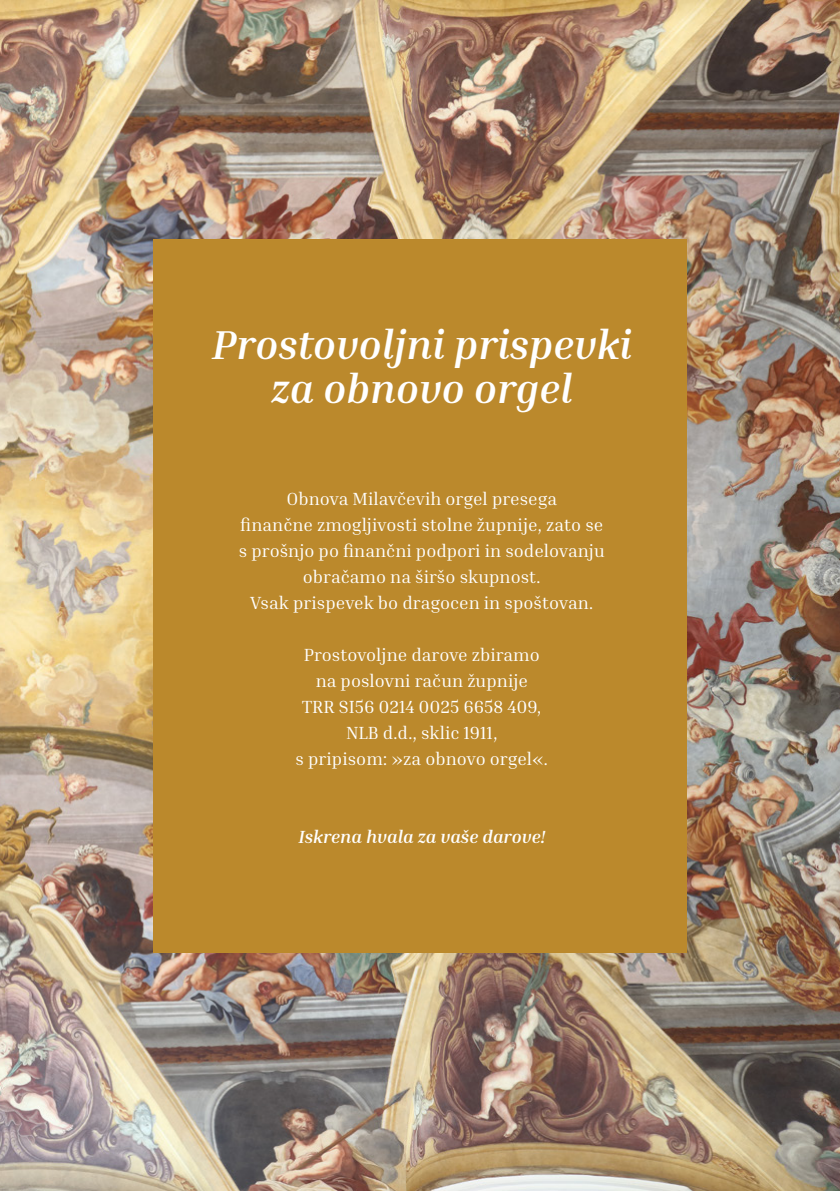
<style>
.page{position:relative;width:840px;height:1191px;background:#fff}
.page>*{position:absolute;margin:0;border:0;box-sizing:border-box;transform-origin:0 0}
.t1{font:italic 700 41.2px/43.4px "Inria Serif";color:#fff;text-align:center}
.t2{font:18px/26px "Inria Serif";color:#fff;text-align:center}
.t3{font:italic 700 18px "Inria Serif";color:#fff}
</style>
<div class="page">
<img style="left:0;top:0;width:839px;height:1191px">
<div style="left:153px;top:239px;width:533px;height:713px;background:#bb892c"></div>
<h1 class="t1" style="left:212px;top:322px;width:421px">Prostovoljni prispevki za obnovo orgel</h1>
<p class="t2" style="left:239px;top:485px;width:367px">Obnova Milavčevih orgel presega<br>finančne zmogljivosti stolne župnije, zato se s prošnjo po finančni podpori in sodelovanju obračamo na širšo skupnost.<br>Vsak prispevek bo dragocen in spoštovan.</p>
<p class="t2" style="left:295px;top:641px;width:254px">Prostovoljne darove zbiramo na poslovni račun župnije<br>TRR SI56 0214 0025 6658 409,<br>NLB d.d., sklic 1911,<br>s pripisom: »za obnovo orgel«.</p>
<p class="t3" style="left:298px;top:825px;width:248px">Iskrena hvala za vaše darove!</p>
</div>
